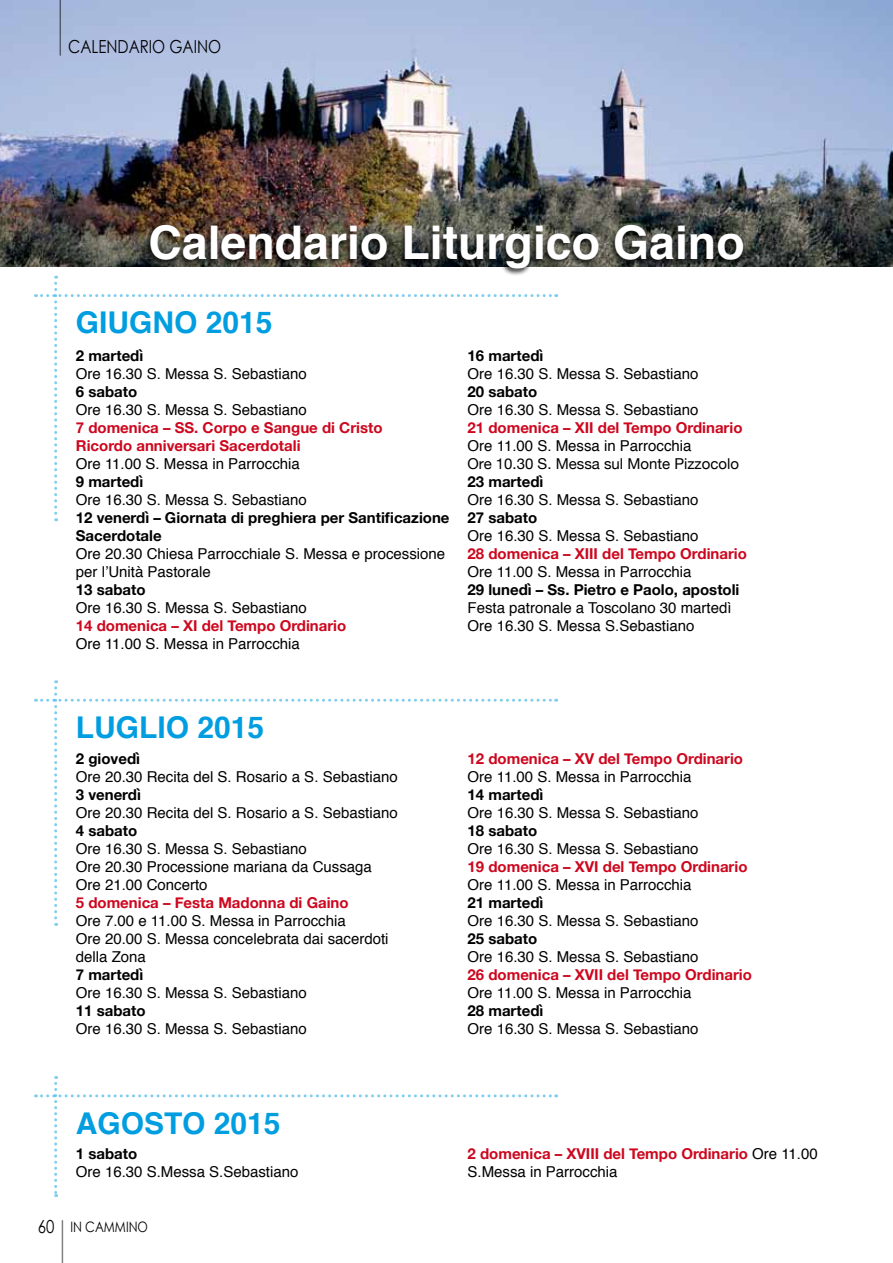
<style>
.page{position:relative;width:893px;height:1263px;background:#fff}
.page>*{position:absolute;margin:0;border:0;box-sizing:border-box;transform-origin:0 0}
.t1{font:700 46.5px "Helvetica";color:#fff}
.t2{font:700 30px "Helvetica";color:#009ee0}
.t3{font:18px "Century Gothic";color:#000;scale:.83 1}
.t4{font:15px/18px "Helvetica";color:#000}
.t5{font:700 15px/18px "Helvetica Neue";color:#cd071e}
.t6{font:700 15px/18px "Helvetica Neue";color:#000}
.t7{font:15px "Helvetica Neue";color:#000}
.t8{font:14.4px "Century Gothic";color:#000;scale:.83 1}
.s1{font-size:18px}
.s2{font-family:"Helvetica";font-weight:400;color:#000}
</style>
<div class="page">
<img style="left:0;top:0;width:893px;height:267px">
<hr style="left:62px;top:1220px;width:1px;height:43px;background:#000">
<hr style="left:60px;top:0;width:1px;height:56px;background:#000">
<div style="left:143px;top:223px;width:602px;height:53px;background:#000;opacity:.75"></div>
<svg style="left:36px;top:276px;width:521px;height:245px"></svg>
<svg style="left:36px;top:680px;width:521px;height:246px"></svg>
<svg style="left:36px;top:1076px;width:521px;height:121px"></svg>
<p class="t3" style="left:68px;top:35px;width:186px">CALENDARIO GAINO</p>
<h1 class="t1" style="left:148px;top:205px;width:598px">Calendario Liturgico Gaino</h1>
<h2 class="t2" style="left:76px;top:298px;width:198px">GIUGNO 2015</h2>
<p class="t6" style="left:76px;top:347px;width:69px">2 martedì</p>
<p class="t4" style="left:76px;top:365px;width:232px">Ore 16.30 S. Messa S. Sebastiano</p>
<p class="t6" style="left:76px;top:383px;width:63px">6 sabato</p>
<p class="t4" style="left:76px;top:401px;width:232px">Ore 16.30 S. Messa S. Sebastiano</p>
<p class="t5" style="left:76px;top:419px;width:308px">7 domenica – SS. Corpo e Sangue di Cristo<br>Ricordo anniversari Sacerdotali</p>
<p class="t4" style="left:76px;top:455px;width:225px">Ore 11.00 S. Messa in Parrocchia</p>
<p class="t6" style="left:76px;top:473px;width:69px">9 martedì</p>
<p class="t4" style="left:76px;top:491px;width:232px">Ore 16.30 S. Messa S. Sebastiano</p>
<p class="t6" style="left:76px;top:509px;width:375px">12 venerdì – Giornata di preghiera per Santificazione<br>Sacerdotale</p>
<p class="t4" style="left:76px;top:545px;width:371px">Ore 20.30 Chiesa Parrocchiale S. Messa e processione per l’Unità Pastorale</p>
<p class="t6" style="left:76px;top:581px;width:71px">13 sabato</p>
<p class="t4" style="left:76px;top:599px;width:232px">Ore 16.30 S. Messa S. Sebastiano</p>
<p class="t5" style="left:76px;top:617px;width:272px">14 domenica – XI del Tempo Ordinario</p>
<p class="t4" style="left:76px;top:635px;width:225px">Ore 11.00 S. Messa in Parrocchia</p>
<p class="t6" style="left:468px;top:347px;width:77px">16 martedì</p>
<p class="t4" style="left:468px;top:365px;width:232px">Ore 16.30 S. Messa S. Sebastiano</p>
<p class="t6" style="left:468px;top:383px;width:71px">20 sabato</p>
<p class="t4" style="left:468px;top:401px;width:232px">Ore 16.30 S. Messa S. Sebastiano</p>
<p class="t5" style="left:468px;top:419px;width:276px">21 domenica – XII del Tempo Ordinario</p>
<p class="t4" style="left:468px;top:437px;width:225px">Ore 11.00 S. Messa in Parrocchia</p>
<p class="t7" style="left:468px;top:453px;width:273px">Ore 10.30 S. Messa sul Monte Pizzocolo</p>
<p class="t6" style="left:468px;top:473px;width:77px">23 martedì</p>
<p class="t4" style="left:468px;top:491px;width:232px">Ore 16.30 S. Messa S. Sebastiano</p>
<p class="t6" style="left:468px;top:509px;width:71px">27 sabato</p>
<p class="t4" style="left:468px;top:527px;width:232px">Ore 16.30 S. Messa S. Sebastiano</p>
<p class="t5" style="left:468px;top:545px;width:281px">28 domenica – XIII del Tempo Ordinario</p>
<p class="t4" style="left:468px;top:563px;width:225px">Ore 11.00 S. Messa in Parrocchia</p>
<p class="t6" style="left:468px;top:581px;width:273px">29 lunedì – Ss. Pietro e Paolo, apostoli</p>
<p class="t4" style="left:468px;top:599px;width:266px">Festa patronale a Toscolano 30 martedì<br>Ore 16.30 S. Messa S.Sebastiano</p>
<h2 class="t2" style="left:76px;top:703px;width:190px">LUGLIO 2015</h2>
<p class="t6" style="left:76px;top:749px;width:66px">2 giovedì</p>
<p class="t4" style="left:76px;top:768px;width:323px">Ore 20.30 Recita del S. Rosario a S. Sebastiano</p>
<p class="t6" style="left:76px;top:785px;width:67px">3 venerdì</p>
<p class="t4" style="left:76px;top:804px;width:323px">Ore 20.30 Recita del S. Rosario a S. Sebastiano</p>
<p class="t6" style="left:76px;top:821px;width:63px">4 sabato</p>
<p class="t4" style="left:76px;top:840px;width:297px">Ore 16.30 S. Messa S. Sebastiano<br>Ore 20.30 Processione mariana da Cussaga<br>Ore 21.00 Concerto</p>
<p class="t5" style="left:76px;top:893px;width:274px">5 domenica – Festa Madonna di Gaino</p>
<p class="t4" style="left:76px;top:912px;width:314px">Ore 7.00 e 11.00 S. Messa in Parrocchia<br>Ore 20.00 S. Messa concelebrata dai sacerdoti della Zona</p>
<p class="t6" style="left:76px;top:965px;width:69px">7 martedì</p>
<p class="t4" style="left:76px;top:984px;width:232px">Ore 16.30 S. Messa S. Sebastiano</p>
<p class="t6" style="left:76px;top:1001px;width:71px">11 sabato</p>
<p class="t4" style="left:76px;top:1020px;width:232px">Ore 16.30 S. Messa S. Sebastiano</p>
<p class="t5" style="left:468px;top:749px;width:277px">12 domenica – XV del Tempo Ordinario</p>
<p class="t4" style="left:468px;top:768px;width:225px">Ore 11.00 S. Messa in Parrocchia</p>
<p class="t6" style="left:468px;top:785px;width:77px">14 martedì</p>
<p class="t4" style="left:468px;top:804px;width:232px">Ore 16.30 S. Messa S. Sebastiano</p>
<p class="t6" style="left:468px;top:821px;width:71px">18 sabato</p>
<p class="t4" style="left:468px;top:840px;width:232px">Ore 16.30 S. Messa S. Sebastiano</p>
<p class="t5" style="left:468px;top:857px;width:281px">19 domenica – XVI del Tempo Ordinario</p>
<p class="t4" style="left:468px;top:876px;width:225px">Ore 11.00 S. Messa in Parrocchia</p>
<p class="t6" style="left:468px;top:893px;width:77px">21 martedì</p>
<p class="t4" style="left:468px;top:912px;width:232px">Ore 16.30 S. Messa S. Sebastiano</p>
<p class="t6" style="left:468px;top:929px;width:71px">25 sabato</p>
<p class="t4" style="left:468px;top:948px;width:232px">Ore 16.30 S. Messa S. Sebastiano</p>
<p class="t5" style="left:468px;top:965px;width:286px">26 domenica – XVII del Tempo Ordinario</p>
<p class="t4" style="left:468px;top:984px;width:225px">Ore 11.00 S. Messa in Parrocchia</p>
<p class="t6" style="left:468px;top:1001px;width:77px">28 martedì</p>
<p class="t4" style="left:468px;top:1020px;width:232px">Ore 16.30 S. Messa S. Sebastiano</p>
<h2 class="t2" style="left:76px;top:1099px;width:206px">AGOSTO 2015</h2>
<p class="t6" style="left:76px;top:1145px;width:63px">1 sabato</p>
<p class="t4" style="left:76px;top:1163px;width:224px">Ore 16.30 S.Messa S.Sebastiano</p>
<p class="t8" style="left:38px;top:1218px;width:81px"><span class="s1">60</span> IN CAMMINO</p>
<p class="t5" style="left:468px;top:1145px;width:352px">2 domenica – XVIII del Tempo Ordinario <span class="s2">Ore 11.00</span></p>
<p class="t4" style="left:468px;top:1163px;width:152px">S.Messa in Parrocchia</p>
</div>
